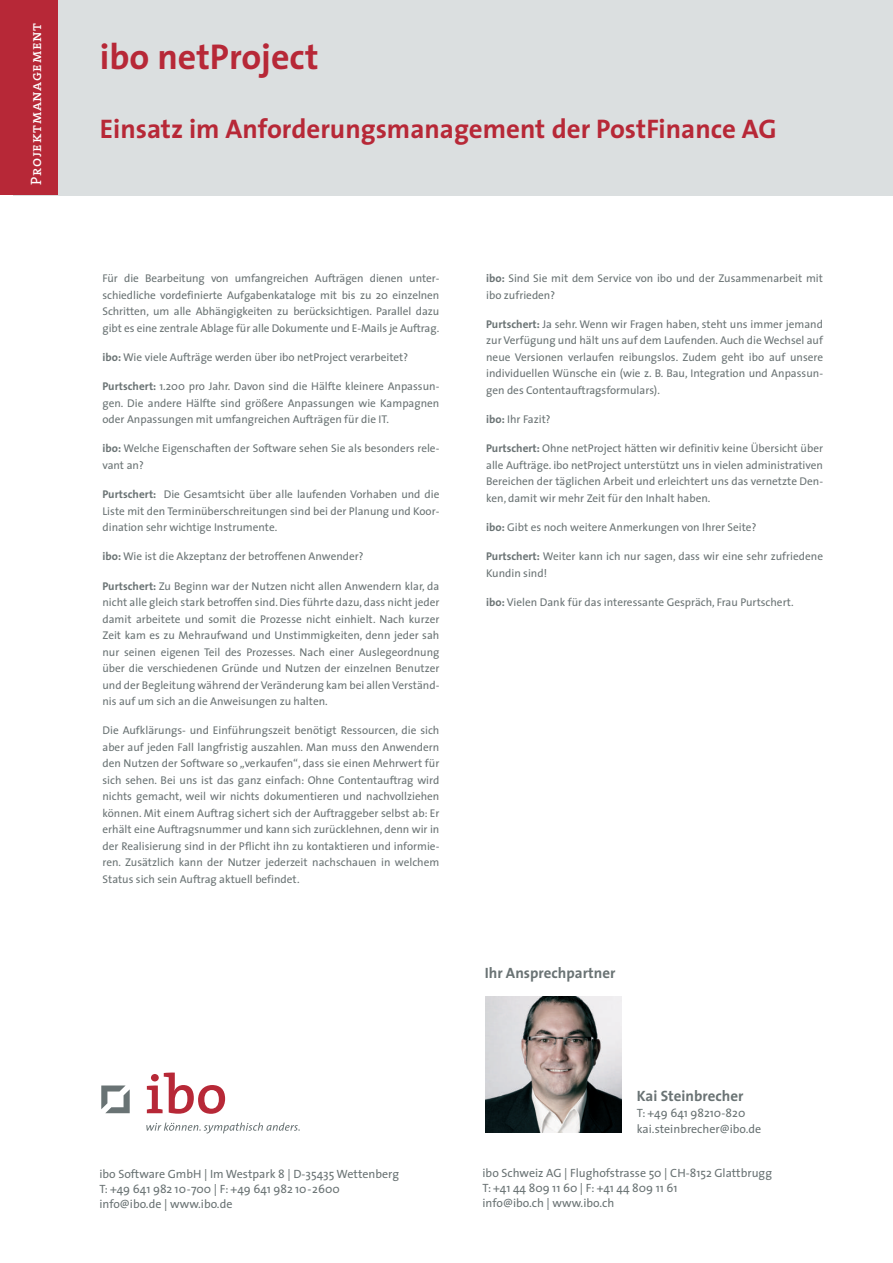
<style>
.page{position:relative;width:893px;height:1263px;background:#fff}
.page>*{position:absolute;margin:0;border:0;box-sizing:border-box;transform-origin:0 0}
.t1{font:700 36px "The Sans";color:#b72837}
.t2{font:700 27px "The Sans";color:#b72837}
.t3{font:700 15px "The Sans";color:#6a7374}
.t4{font:15px "The Serif Caps";letter-spacing:.04em;color:#fff}
.t5{font:12px/15px "The Sans";color:#6a7374}
.t6{font:11.25px/16.5px "The Sans";color:#6a7374;text-align:justify}
.s1{font-weight:700}
</style>
<div class="page">
<div style="left:13px;top:0;width:880px;height:195px;background:#dbdfe0"></div>
<div style="left:0;top:0;width:57px;height:195px;background:#b72837"></div>
<svg style="left:146px;top:1122px;width:154px;height:11px"></svg>
<svg style="left:147px;top:1072px;width:78px;height:42px"></svg>
<svg style="left:101px;top:1085px;width:29px;height:28px"></svg>
<img style="left:486px;top:996px;width:136px;height:136px">
<h3 class="t4" style="left:31px;top:185px;width:163px;rotate:-90deg">Projektmanagement</h3>
<h1 class="t1" style="left:100px;top:43px;width:220px">ibo netProject</h1>
<h2 class="t2" style="left:100px;top:119px;width:678px">Einsatz im Anforderungsmanagement der PostFinance AG</h2>
<p class="t6" style="left:103px;top:271px;width:338px">Für die Bearbeitung von umfangreichen Aufträgen dienen unter&shy;schiedliche vordefinierte Aufgabenkataloge mit bis zu 20 einzelnen Schritten, um alle Abhängigkeiten zu berücksichtigen. Parallel dazu gibt es eine zentrale Ablage für alle Dokumente und E-Mails je Auftrag.</p>
<p class="t6" style="left:103px;top:350px;width:307px"><span class="s1">ibo:</span> Wie viele Aufträge werden über ibo netProject verarbeitet?</p>
<p class="t6" style="left:103px;top:379px;width:338px"><span class="s1">Purtschert:</span> 1.200 pro Jahr. Davon sind die Hälfte kleinere Anpassun&shy;gen. Die andere Hälfte sind größere Anpassungen wie Kampagnen oder Anpassungen mit umfangreichen Aufträgen für die IT.</p>
<p class="t6" style="left:103px;top:441px;width:338px"><span class="s1">ibo:</span> Welche Eigenschaften der Software sehen Sie als besonders rele&shy;vant an?</p>
<p class="t6" style="left:103px;top:487px;width:338px"><span class="s1">Purtschert:</span> Die Gesamtsicht über alle laufenden Vorhaben und die Liste mit den Terminüberschreitungen sind bei der Planung und Koor&shy;dination sehr wichtige Instrumente.</p>
<p class="t6" style="left:103px;top:549px;width:263px"><span class="s1">ibo:</span> Wie ist die Akzeptanz der betroffenen Anwender?</p>
<p class="t6" style="left:103px;top:579px;width:338px"><span class="s1">Purtschert:</span> Zu Beginn war der Nutzen nicht allen Anwendern klar, da nicht alle gleich stark betroffen sind.Dies führte dazu, dass nicht jeder damit arbeitete und somit die Prozesse nicht einhielt. Nach kurzer Zeit kam es zu Mehraufwand und Unstimmigkeiten, denn jeder sah nur seinen eigenen Teil des Prozesses. Nach einer Auslegeordnung über die verschiedenen Gründe und Nutzen der einzelnen Benutzer und der Begleitung während der Veränderung kam bei allen Verständ&shy;nis auf um sich an die Anweisungen zu halten.</p>
<p class="t6" style="left:103px;top:723px;width:338px">Die Aufklärungs- und Einführungszeit benötigt Ressourcen, die sich aber auf jeden Fall langfristig auszahlen. Man muss den Anwendern den Nutzen der Software so „verkaufen“, dass sie einen Mehrwert für sich sehen. Bei uns ist das ganz einfach: Ohne Contentauftrag wird nichts gemacht, weil wir nichts dokumentieren und nachvollziehen können. Mit einem Auftrag sichert sich der Auftraggeber selbst ab: Er erhält eine Auftragsnummer und kann sich zurücklehnen, denn wir in der Realisierung sind in der Pflicht ihn zu kontaktieren und informie&shy;ren. Zusätzlich kann der Nutzer jederzeit nachschauen in welchem Status sich sein Auftrag aktuell befindet.</p>
<p class="t6" style="left:486px;top:271px;width:338px"><span class="s1">ibo:</span> Sind Sie mit dem Service von ibo und der Zusammenarbeit mit ibo zufrieden?</p>
<p class="t6" style="left:486px;top:317px;width:338px"><span class="s1">Purtschert:</span> Ja sehr. Wenn wir Fragen haben, steht uns immer jemand zur Verfügung und hält uns auf dem Laufenden. Auch die Wechsel auf neue Versionen verlaufen reibungslos. Zudem geht ibo auf unsere individuellen Wünsche ein (wie z. B. Bau, Integration und Anpassun&shy;gen des Contentauftragsformulars).</p>
<p class="t6" style="left:486px;top:412px;width:66px"><span class="s1">ibo:</span> Ihr Fazit?</p>
<p class="t6" style="left:486px;top:441px;width:338px"><span class="s1">Purtschert:</span> Ohne netProject hätten wir definitiv keine Übersicht über alle Aufträge. ibo netProject unterstützt uns in vielen administrativen Bereichen der täglichen Arbeit und erleichtert uns das vernetzte Den&shy;ken, damit wir mehr Zeit für den Inhalt haben.</p>
<p class="t6" style="left:486px;top:520px;width:272px"><span class="s1">ibo:</span> Gibt es noch weitere Anmerkungen von Ihrer Seite?</p>
<p class="t6" style="left:486px;top:549px;width:338px"><span class="s1">Purtschert:</span> Weiter kann ich nur sagen, dass wir eine sehr zufriedene<br>Kundin sind!</p>
<p class="t6" style="left:486px;top:595px;width:309px"><span class="s1">ibo:</span> Vielen Dank für das interessante Gespräch, Frau Purtschert.</p>
<h3 class="t3" style="left:485px;top:967px;width:132px">Ihr Ansprechpartner</h3>
<h3 class="t3" style="left:637px;top:1090px;width:108px">Kai Steinbrecher</h3>
<p class="t5" style="left:637px;top:1106px;width:126px;line-height:16.2px">T: +49 641 98210-820 kai.steinbrecher@ibo.de</p>
<p class="t5" style="left:99px;top:1167px;width:301px">ibo Software GmbH | Im Westpark 8 | D-35435 Wettenberg<br>T: +49 641 982 10-700 | F: +49 641 982 10-2600 info@ibo.de | www.ibo.de</p>
<p class="t5" style="left:482px;top:1166px;width:291px">ibo Schweiz AG | Flughofstrasse 50 | CH-8152 Glattbrugg<br>T: +41 44 809 11 60 | F: +41 44 809 11 61<br>info@ibo.ch | www.ibo.ch</p>
</div>
